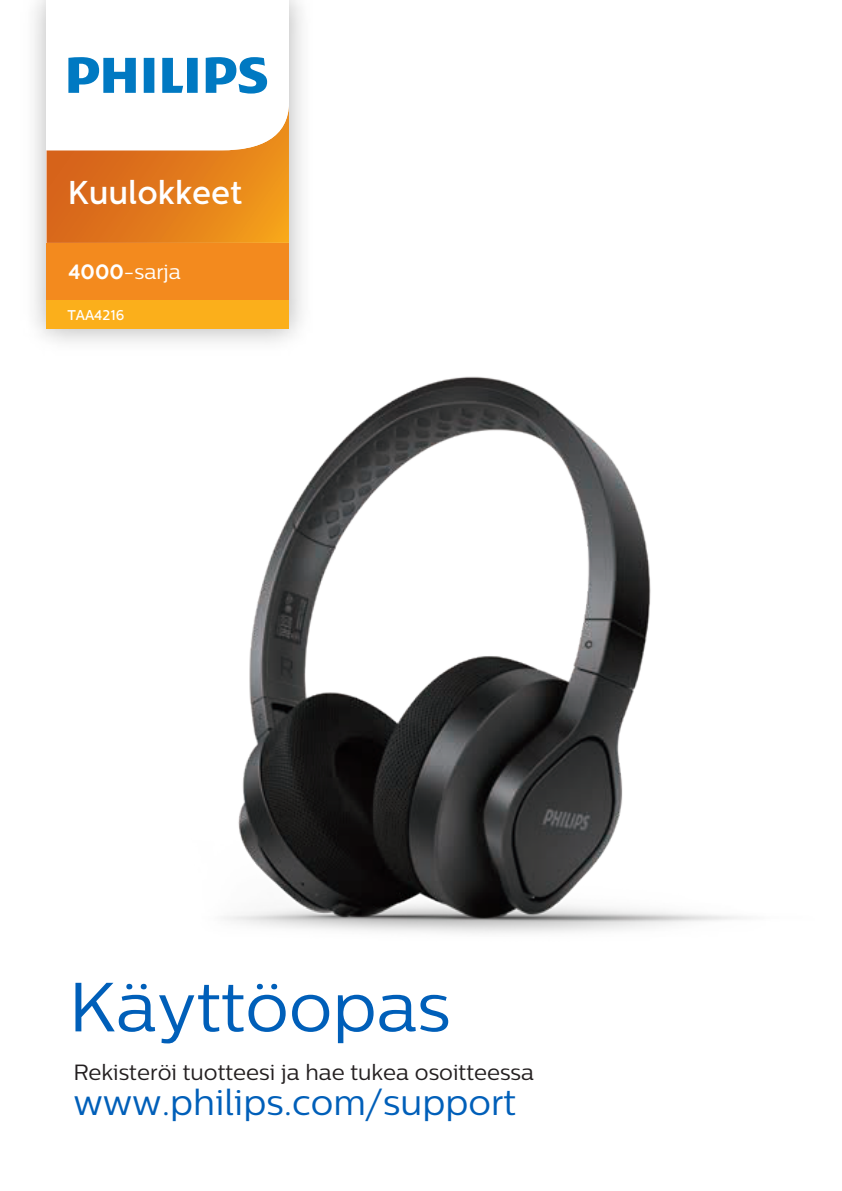
<style>
.page{position:relative;width:842px;height:1191px;background:#fff}
.page>*{position:absolute;margin:0;border:0;box-sizing:border-box;transform-origin:0 0}
.t1{font:69.4px "Centrale Sans";color:#005fb9}
.t2{font:36px "Centrale Sans";color:#005fb9}
.t3{font:500 33px "Centrale Sans";color:#fff}
.t4{font:22px "Centrale Sans";color:#231f20}
.t5{font:20.6px "Centrale Sans";color:#fff}
.t6{font:500 14.2px "Centrale Sans";color:#fff}
.s1{font-weight:700}
</style>
<div class="page">
<img style="left:224px;top:376px;width:517px;height:557px">
<img style="left:34px;top:0;width:268px;height:343px">
<svg style="left:47px;top:0;width:242px;height:243px"></svg>
<div style="left:47px;top:243px;width:242px;height:57px;background:#f38a1e"></div>
<div style="left:47px;top:300px;width:242px;height:29px;background:#fbaf1b"></div>
<h3 class="t3" style="left:68px;top:174px;width:176px">Kuulokkeet</h3>
<p class="t5" style="left:69px;top:260px;width:114px"><span class="s1">4000</span>-sarja</p>
<p class="t6" style="left:67px;top:306px;width:59px">TAA4216</p>
<h1 class="t1" style="left:69px;top:967px;width:383px">Käyttöopas</h1>
<p class="t4" style="left:73px;top:1059px;width:462px">Rekisteröi tuotteesi ja hae tukea osoitteessa</p>
<h2 class="t2" style="left:73px;top:1082px;width:444px">www.philips.com/support</h2>
</div>
